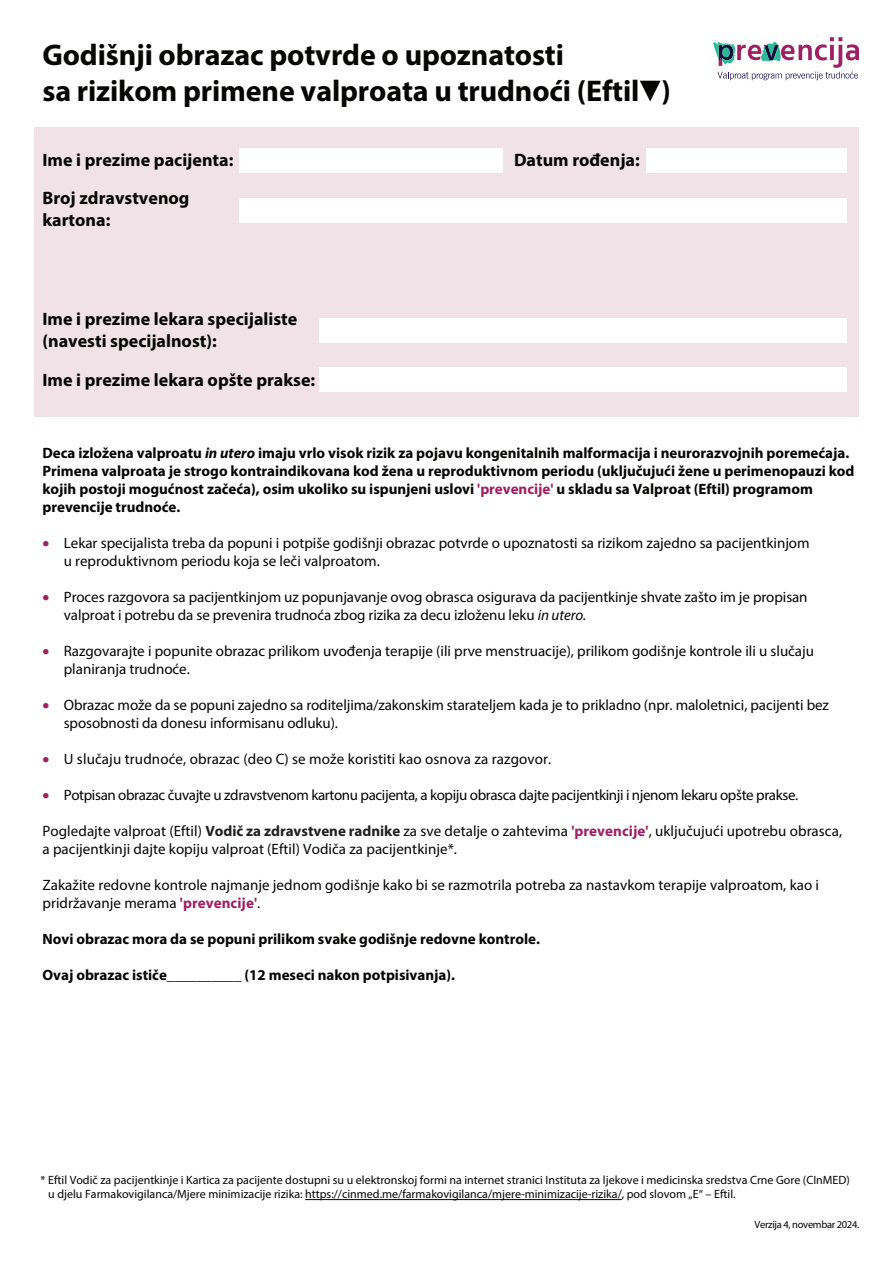
<style>
.page{position:relative;width:893px;height:1263px;background:#fff}
.page>*{position:absolute;margin:0;border:0;box-sizing:border-box;transform-origin:0 0}
.t1{font:700 30px/36px "Myriad Pro";letter-spacing:-.005em;color:#050504}
.t2{font:700 18px/21.6px "Myriad Pro";color:#050504}
.t3{font:15px/18px "Myriad Pro";color:#050504}
.t4{font:700 15px/18px "Myriad Pro";color:#050504}
.t5{font:15px "Myriad Pro";letter-spacing:-.025em;color:#050504}
.t6{font:12px/14.4px "Myriad Pro";color:#050504}
.t7{font:10.5px "Myriad Pro";letter-spacing:-.03em;color:#050504}
.s1{font-style:italic}
.s2{color:#9e2063}
.s3{font-weight:700;color:#231f20}
.s4{font-weight:700;color:#9e2063}
</style>
<div class="page">
<div style="left:34px;top:128px;width:825px;height:289px;background:#f0e2e6"></div>
<svg style="left:640px;top:81px;width:21px;height:20px"></svg>
<div style="left:239px;top:149px;width:264px;height:24px;background:#fff"></div>
<div style="left:239px;top:198px;width:608px;height:25px;background:#fff"></div>
<div style="left:319px;top:319px;width:528px;height:24px;background:#fff"></div>
<div style="left:319px;top:367px;width:528px;height:24px;background:#fff"></div>
<div style="left:646px;top:149px;width:201px;height:24px;background:#fff"></div>
<svg style="left:713px;top:37px;width:146px;height:43px"></svg>
<hr style="left:305px;top:1199px;width:317px;height:1px;background:#050504">
<h1 class="t1" style="left:43px;top:36px;width:630px">Godišnji obrazac potvrde o upoznatosti<br>sa rizikom primene valproata u trudnoći (Eftil )</h1>
<p class="t2" style="left:43px;top:149px;width:192px">Ime i prezime pacijenta:</p>
<p class="t2" style="left:514px;top:149px;width:127px">Datum rođenja:</p>
<p class="t2" style="left:43px;top:187px;width:148px">Broj zdravstvenog kartona:</p>
<p class="t2" style="left:43px;top:308px;width:256px">Ime i prezime lekara specijaliste (navesti specijalnost):</p>
<p class="t2" style="left:43px;top:369px;width:274px">Ime i prezime lekara opšte prakse:</p>
<p class="t4" style="left:43px;top:444px;width:813px">Deca izložena valproatu <span class="s1">in utero</span> imaju vrlo visok rizik za pojavu kongenitalnih malformacija i neurorazvojnih poremećaja.<br>Primena valproata je strogo kontraindikovana kod žena u reproduktivnom periodu (uključujući žene u perimenopauzi kod kojih postoji mogućnost začeća), osim ukoliko su ispunjeni uslovi <span class="s2">'prevencije'</span> u skladu sa Valproat (Eftil) programom prevencije trudnoće.</p>
<p class="t3" style="left:64px;top:534px;width:747px;text-indent:-21px"><span class="s2">•</span> Lekar specijalista treba da popuni i potpiše godišnji obrazac potvrde o upoznatosti sa rizikom zajedno sa pacijentkinjom u reproduktivnom periodu koja se leči valproatom.</p>
<p class="t3" style="left:64px;top:588px;width:745px;text-indent:-21px"><span class="s2">•</span> Proces razgovora sa pacijentkinjom uz popunjavanje ovog obrasca osigurava da pacijentkinje shvate zašto im je propisan valproat i potrebu da se prevenira trudnoća zbog rizika za decu izloženu leku <span class="s1">in utero.</span></p>
<p class="t3" style="left:64px;top:642px;width:752px;text-indent:-21px"><span class="s2">•</span> Razgovarajte i popunite obrazac prilikom uvođenja terapije (ili prve menstruacije), prilikom godišnje kontrole ili u slučaju planiranja trudnoće.</p>
<p class="t3" style="left:64px;top:696px;width:767px;text-indent:-21px"><span class="s2">•</span> Obrazac može da se popuni zajedno sa roditeljima/zakonskim starateljem kada je to prikladno (npr. maloletnici, pacijenti bez sposobnosti da donesu informisanu odluku).</p>
<p class="t3" style="left:43px;top:750px;width:510px"><span class="s2">•</span> U slučaju trudnoće, obrazac (deo C) se može koristiti kao osnova za razgovor.</p>
<p class="t5" style="left:43px;top:786px;width:757px"><span class="s2">•</span> Potpisan obrazac čuvajte u zdravstvenom kartonu pacijenta, a kopiju obrasca dajte pacijentkinji i njenom lekaru opšte prakse.</p>
<p class="t3" style="left:43px;top:822px;width:801px">Pogledajte valproat (Eftil) <span class="s3">Vodič za zdravstvene radnike</span> za sve detalje o zahtevima <span class="s4">'prevencije'</span>, uključujući upotrebu obrasca, a pacijentkinji dajte kopiju valproat (Eftil) Vodiča za pacijentkinje*.</p>
<p class="t3" style="left:43px;top:876px;width:778px">Zakažite redovne kontrole najmanje jednom godišnje kako bi se razmotrila potreba za nastavkom terapije valproatom, kao i pridržavanje merama <span class="s4">'prevencije'</span>.</p>
<p class="t4" style="left:43px;top:930px;width:499px">Novi obrazac mora da se popuni prilikom svake godišnje redovne kontrole.</p>
<p class="t4" style="left:43px;top:966px;width:414px">Ovaj obrazac ističe__________ (12 meseci nakon potpisivanja).</p>
<p class="t6" style="left:48px;top:1172px;width:803px;text-indent:-8px">* Eftil Vodič za pacijentkinje i Kartica za pacijente dostupni su u elektronskoj formi na internet stranici Instituta za ljekove i medicinska sredstva Crne Gore (CInMED) u djelu Farmakovigilanca/Mjere minimizacije rizika: https://cinmed.me/farmakovigilanca/mjere-minimizacije-rizika/, pod slovom „E“ – Eftil.</p>
<p class="t7" style="left:755px;top:1218px;width:106px">Verzija 4, novembar 2024.</p>
</div>
